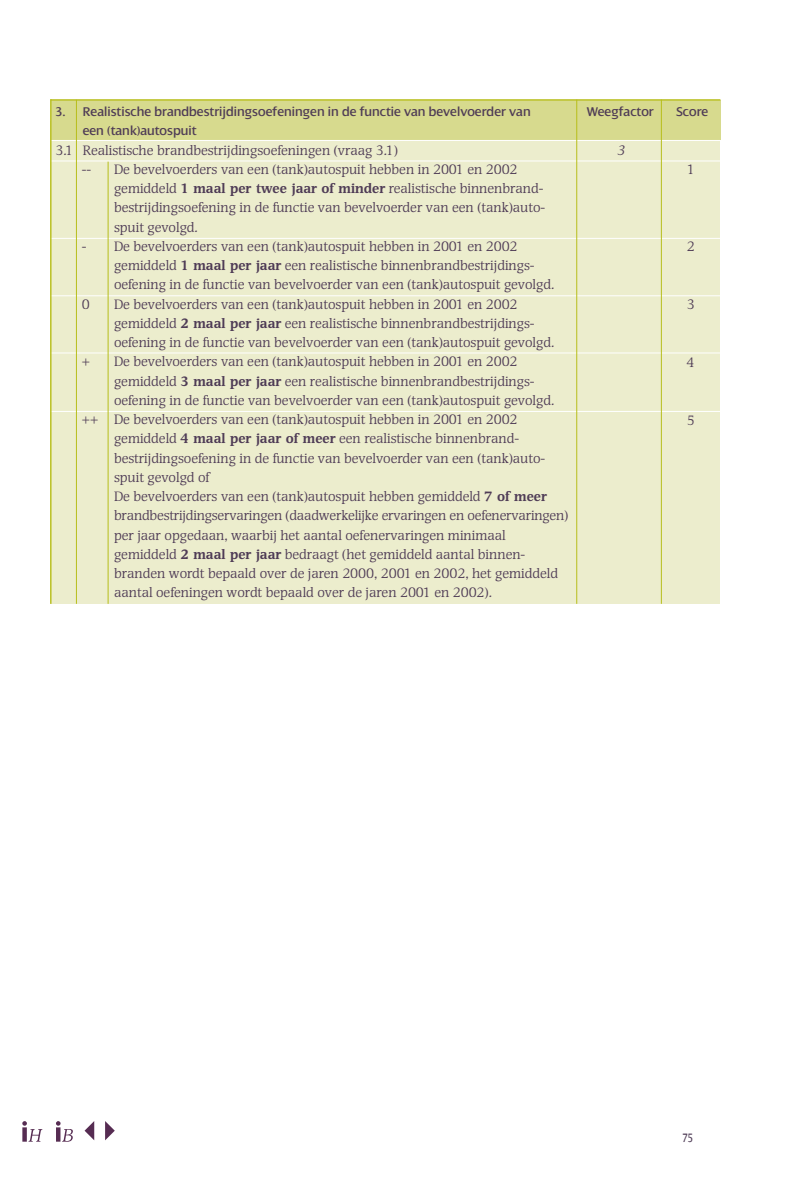
<style>
.page{position:relative;width:793px;height:1190px;background:#fff}
.page>*{position:absolute;margin:0;border:0;box-sizing:border-box;transform-origin:0 0}
.t1{font:13.65px/19.2px "Devin";color:#4f3c56}
.t2{font:13.65px/19.2px "Dialog";color:#4f3c56}
.t3{font:italic 13.65px "Devin";color:#4f3c56}
.t4{font:13.12px "Dialog Cond";color:#4f3c56}
.s1{font-weight:700}
</style>
<div class="page">
<svg style="left:105px;top:1121px;width:10px;height:19px"></svg>
<svg style="left:85px;top:1121px;width:9px;height:19px"></svg>
<svg style="left:56px;top:1121px;width:17px;height:20px"></svg>
<svg style="left:22px;top:1121px;width:20px;height:20px"></svg>
<div style="left:50px;top:122px;width:670px;height:482px;background:#ecedcd"></div>
<div style="left:51px;top:100px;width:669px;height:40px;background:#d7da8e"></div>
<hr style="left:49px;top:140px;width:671px;height:1px;background:#fff">
<hr style="left:51px;top:99px;width:669px;height:2px;background:#b7be1b">
<hr style="left:49px;top:353px;width:671px;height:1px;background:#fff">
<hr style="left:49px;top:238px;width:671px;height:1px;background:#fff">
<hr style="left:49px;top:295px;width:671px;height:1px;background:#fff">
<hr style="left:49px;top:411px;width:671px;height:1px;background:#fff">
<hr style="left:108px;top:161px;width:1px;height:443px;background:#b7be1b">
<hr style="left:49px;top:161px;width:671px;height:1px;background:#fff">
<hr style="left:76px;top:100px;width:1px;height:504px;background:#b7be1b">
<hr style="left:50px;top:99px;width:2px;height:505px;background:#b7be1b">
<hr style="left:576px;top:100px;width:1px;height:504px;background:#b7be1b">
<hr style="left:661px;top:100px;width:1px;height:504px;background:#b7be1b">
<p class="t2" style="left:83px;top:103px;width:449px;text-indent:-27px">3. Realistische brandbestrijdingsoefeningen in de functie van bevelvoerder van een (tank)autospuit</p>
<p class="t1" style="left:55px;top:142px;width:344px">3.1 Realistische brandbestrijdingsoefeningen (vraag 3.1)</p>
<p class="t1" style="left:82px;top:161px;width:11px">--</p>
<p class="t1" style="left:114px;top:161px;width:433px">De bevelvoerders van een (tank)autospuit hebben in 2001 en 2002 gemiddeld <span class="s1">1 maal per twee jaar of minder</span> realistische binnenbrand&shy;bestrijdingsoefening in de functie van bevelvoerder van een (tank)auto&shy;spuit gevolgd.</p>
<p class="t1" style="left:82px;top:238px;width:437px">- De bevelvoerders van een (tank)autospuit hebben in 2001 en 2002</p>
<p class="t1" style="left:114px;top:257px;width:422px">gemiddeld <span class="s1">1 maal per jaar</span> een realistische binnenbrandbestrijdings-</p>
<p class="t1" style="left:114px;top:277px;width:442px">oefening in de functie van bevelvoerder van een (tank)autospuit gevolgd.</p>
<p class="t1" style="left:82px;top:296px;width:9px">0</p>
<p class="t1" style="left:114px;top:296px;width:442px">De bevelvoerders van een (tank)autospuit hebben in 2001 en 2002 gemiddeld <span class="s1">2 maal per jaar</span> een realistische binnenbrandbestrijdings&shy;oefening in de functie van bevelvoerder van een (tank)autospuit gevolgd.</p>
<p class="t1" style="left:82px;top:354px;width:10px">+</p>
<p class="t1" style="left:114px;top:354px;width:405px">De bevelvoerders van een (tank)autospuit hebben in 2001 en 2002</p>
<p class="t1" style="left:114px;top:373px;width:422px">gemiddeld <span class="s1">3 maal per jaar</span> een realistische binnenbrandbestrijdings-</p>
<p class="t1" style="left:114px;top:392px;width:442px">oefening in de functie van bevelvoerder van een (tank)autospuit gevolgd.</p>
<p class="t1" style="left:82px;top:411px;width:437px">++ De bevelvoerders van een (tank)autospuit hebben in 2001 en 2002</p>
<p class="t1" style="left:114px;top:431px;width:407px">gemiddeld <span class="s1">4 maal per jaar of meer</span> een realistische binnenbrand-</p>
<p class="t1" style="left:114px;top:450px;width:433px">bestrijdingsoefening in de functie van bevelvoerder van een (tank)auto-</p>
<p class="t1" style="left:114px;top:469px;width:97px">spuit gevolgd of</p>
<p class="t1" style="left:114px;top:488px;width:434px">De bevelvoerders van een (tank)autospuit hebben gemiddeld <span class="s1">7 of meer</span></p>
<p class="t1" style="left:114px;top:508px;width:456px">brandbestrijdingservaringen (daadwerkelijke ervaringen en oefenervaringen)</p>
<p class="t1" style="left:114px;top:527px;width:393px">per jaar opgedaan, waarbij het aantal oefenervaringen minimaal</p>
<p class="t1" style="left:114px;top:546px;width:413px">gemiddeld <span class="s1">2 maal per jaar</span> bedraagt (het gemiddeld aantal binnen-</p>
<p class="t1" style="left:114px;top:565px;width:445px">branden wordt bepaald over de jaren 2000, 2001 en 2002, het gemiddeld</p>
<p class="t1" style="left:114px;top:585px;width:379px">aantal oefeningen wordt bepaald over de jaren 2001 en 2002).</p>
<p class="t2" style="left:587px;top:103px;width:68px">Weegfactor</p>
<p class="t2" style="left:676px;top:103px;width:33px">Score</p>
<p class="t3" style="left:617px;top:145px;width:9px">3</p>
<p class="t1" style="left:687px;top:162px;width:9px">1</p>
<p class="t1" style="left:687px;top:239px;width:9px">2</p>
<p class="t1" style="left:687px;top:296px;width:9px">3</p>
<p class="t1" style="left:687px;top:354px;width:9px">4</p>
<p class="t1" style="left:687px;top:412px;width:9px">5</p>
<p class="t4" style="left:682px;top:1132px;width:12px">75</p>
</div>
